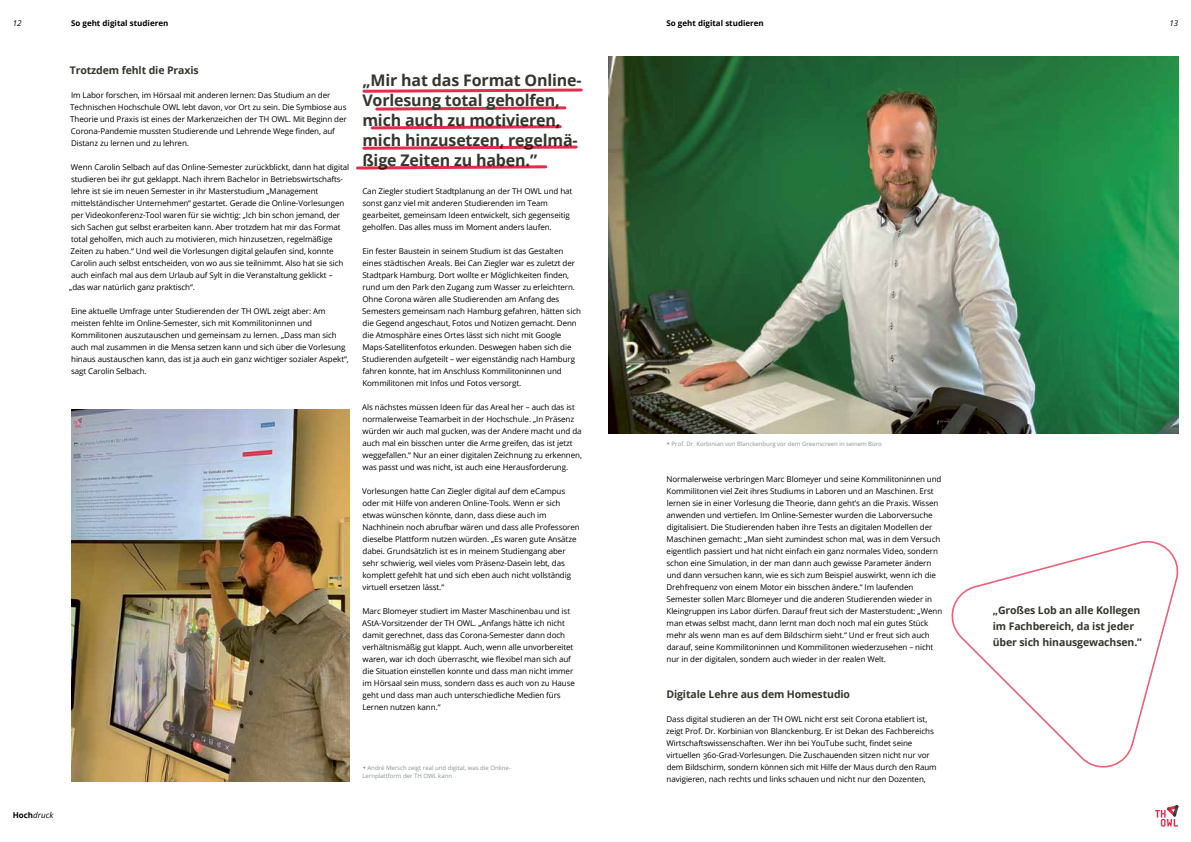
<style>
.page{position:relative;width:1191px;height:842px;background:#fff}
.page>*{position:absolute;margin:0;border:0;box-sizing:border-box;transform-origin:0 0}
.t1{font:700 16px/20px "Open Sans";letter-spacing:-.01em;color:#35372e}
.t2{font:700 10.5px/16px "Open Sans";letter-spacing:-.01em;color:#35372e}
.t3{font:8px/12px "Open Sans";letter-spacing:-.01em;color:#000}
.t4{font:700 8px "Open Sans";color:#000}
.t5{font:italic 8px "Open Sans";letter-spacing:.01em;color:#000}
.t6{font:6px/8px "Open Sans";color:#8b9293}
.s1{font-weight:700;font-style:normal}
</style>
<div class="page">
<svg style="left:1155px;top:805px;width:23px;height:22px"></svg>
<img style="left:608px;top:57px;width:570px;height:377px">
<img style="left:71px;top:409px;width:279px;height:373px">
<svg style="left:362px;top:88px;width:221px;height:5px"></svg>
<svg style="left:375px;top:106px;width:192px;height:5px"></svg>
<svg style="left:370px;top:125px;width:192px;height:5px"></svg>
<svg style="left:362px;top:145px;width:216px;height:5px"></svg>
<svg style="left:356px;top:165px;width:192px;height:5px"></svg>
<svg style="left:951px;top:540px;width:227px;height:228px"></svg>
<p class="t4" style="left:71px;top:17px;width:99px">So geht digital studieren</p>
<p class="t4" style="left:666px;top:17px;width:99px">So geht digital studieren</p>
<p class="t5" style="left:13px;top:17px;width:10px">12</p>
<p class="t5" style="left:1169px;top:17px;width:10px">13</p>
<h2 class="t2" style="left:70px;top:61px;width:131px">Trotzdem fehlt die Praxis</h2>
<p class="t3" style="left:70px;top:88px;width:278px">Im Labor forschen, im Hörsaal mit anderen lernen: Das Studium an der Technischen Hochschule OWL lebt davon, vor Ort zu sein. Die Symbiose aus Theorie und Praxis ist eines der Markenzeichen der TH OWL. Mit Beginn der Corona-Pandemie mussten Studierende und Lehrende Wege finden, auf Distanz zu lernen und zu lehren.</p>
<p class="t3" style="left:69px;top:160px;width:282px">Wenn Carolin Selbach auf das Online-Semester zurückblickt, dann hat digital studieren bei ihr gut geklappt. Nach ihrem Bachelor in Betriebswirtschafts&shy;lehre ist sie im neuen Semester in ihr Masterstudium „Management mittelständischer Unternehmen“ gestartet. Gerade die Online-Vorlesungen per Videokonferenz-Tool waren für sie wichtig: „Ich bin schon jemand, der sich Sachen gut selbst erarbeiten kann. Aber trotzdem hat mir das Format total geholfen, mich auch zu motivieren, mich hinzusetzen, regelmäßige Zeiten zu haben.“ Und weil die Vorlesungen digital gelaufen sind, konnte Carolin auch selbst entscheiden, von wo aus sie teilnimmt. Also hat sie sich auch einfach mal aus dem Urlaub auf Sylt in die Veranstaltung geklickt –<br>„das war natürlich ganz praktisch“.</p>
<p class="t3" style="left:71px;top:304px;width:279px">Eine aktuelle Umfrage unter Studierenden der TH OWL zeigt aber: Am meisten fehlte im Online-Semester, sich mit Kommilitoninnen und Kommilitonen auszutauschen und gemeinsam zu lernen. „Dass man sich auch mal zusammen in die Mensa setzen kann und sich über die Vorlesung hinaus austauschen kann, das ist ja auch ein ganz wichtiger sozialer Aspekt“, sagt Carolin Selbach.</p>
<h1 class="t1" style="left:362px;top:69px;width:221px">„Mir hat das Format Online-<br>Vorlesung total geholfen, mich auch zu motivieren, mich hinzusetzen, regelmä&shy;ßige Zeiten zu haben.”</h1>
<p class="t3" style="left:362px;top:184px;width:212px">Can Ziegler studiert Stadtplanung an der TH OWL und hat sonst ganz viel mit anderen Studierenden im Team gearbeitet, gemeinsam Ideen entwickelt, sich gegenseitig geholfen. Das alles muss im Moment anders laufen.</p>
<p class="t3" style="left:362px;top:244px;width:220px">Ein fester Baustein in seinem Studium ist das Gestalten eines städtischen Areals. Bei Can Ziegler war es zuletzt der Stadtpark Hamburg. Dort wollte er Möglichkeiten finden, rund um den Park den Zugang zum Wasser zu erleichtern.<br>Ohne Corona wären alle Studierenden am Anfang des Semesters gemeinsam nach Hamburg gefahren, hätten sich die Gegend angeschaut, Fotos und Notizen gemacht. Denn die Atmosphäre eines Ortes lässt sich nicht mit Google Maps-Satellitenfotos erkunden. Deswegen haben sich die Studierenden aufgeteilt – wer eigenständig nach Hamburg fahren konnte, hat im Anschluss Kommilitoninnen und Kommilitonen mit Infos und Fotos versorgt.</p>
<p class="t3" style="left:362px;top:400px;width:221px">Als nächstes müssen Ideen für das Areal her – auch das ist normalerweise Teamarbeit in der Hochschule. „In Präsenz würden wir auch mal gucken, was der Andere macht und da auch mal ein bisschen unter die Arme greifen, das ist jetzt weggefallen.“ Nur an einer digitalen Zeichnung zu erkennen, was passt und was nicht, ist auch eine Herausforderung.</p>
<p class="t3" style="left:362px;top:484px;width:219px">Vorlesungen hatte Can Ziegler digital auf dem eCampus oder mit Hilfe von anderen Online-Tools. Wenn er sich etwas wünschen könnte, dann, dass diese auch im Nachhinein noch abrufbar wären und dass alle Professoren dieselbe Plattform nutzen würden. „Es waren gute Ansätze dabei. Grundsätzlich ist es in meinem Studiengang aber sehr schwierig, weil vieles vom Präsenz-Dasein lebt, das komplett gefehlt hat und sich eben auch nicht vollständig virtuell ersetzen lässt.“</p>
<p class="t3" style="left:362px;top:604px;width:214px">Marc Blomeyer studiert im Master Maschinenbau und ist AStA-Vorsitzender der TH OWL. „Anfangs hätte ich nicht damit gerechnet, dass das Corona-Semester dann doch verhältnismäßig gut klappt. Auch, wenn alle unvorbereitet waren, war ich doch überrascht, wie flexibel man sich auf die Situation einstellen konnte und dass man nicht immer im Hörsaal sein muss, sondern dass es auch von zu Hause geht und dass man auch unterschiedliche Medien fürs Lernen nutzen kann.“</p>
<p class="t5" style="left:13px;top:809px;width:42px"><span class="s1">Hoch</span>druck</p>
<p class="t6" style="left:362px;top:763px;width:150px;text-indent:5px">André Mersch zeigt real und digital, was die Online-<br>Lernplattform der TH OWL kann</p>
<p class="t6" style="left:671px;top:439px;width:212px">Prof. Dr. Korbinian von Blanckenburg vor dem Greenscreen in seinem Büro</p>
<p class="t3" style="left:666px;top:472px;width:277px">Normalerweise verbringen Marc Blomeyer und seine Kommilitoninnen und Kommilitonen viel Zeit ihres Studiums in Laboren und an Maschinen. Erst lernen sie in einer Vorlesung die Theorie, dann geht’s an die Praxis. Wissen anwenden und vertiefen. Im Online-Semester wurden die Laborversuche digitalisiert. Die Studierenden haben ihre Tests an digitalen Modellen der Maschinen gemacht: „Man sieht zumindest schon mal, was in dem Versuch eigentlich passiert und hat nicht einfach ein ganz normales Video, sondern schon eine Simulation, in der man dann auch gewisse Parameter ändern und dann versuchen kann, wie es sich zum Beispiel auswirkt, wenn ich die Drehfrequenz von einem Motor ein bisschen ändere.“ Im laufenden Semester sollen Marc Blomeyer und die anderen Studierenden wieder in Kleingruppen ins Labor dürfen. Darauf freut sich der Masterstudent: „Wenn man etwas selbst macht, dann lernt man doch noch mal ein gutes Stück mehr als wenn man es auf dem Bildschirm sieht.“ Und er freut sich auch darauf, seine Kommilitoninnen und Kommilitonen wiederzusehen – nicht nur in der digitalen, sondern auch wieder in der realen Welt.</p>
<h2 class="t2" style="left:666px;top:685px;width:185px">Digitale Lehre aus dem Homestudio</h2>
<p class="t3" style="left:666px;top:712px;width:272px">Dass digital studieren an der TH OWL nicht erst seit Corona etabliert ist, zeigt Prof. Dr. Korbinian von Blanckenburg. Er ist Dekan des Fachbereichs Wirtschaftswissenschaften. Wer ihn bei YouTube sucht, findet seine virtuellen 360-Grad-Vorlesungen. Die Zuschauenden sitzen nicht nur vor dem Bildschirm, sondern können sich mit Hilfe der Maus durch den Raum navigieren, nach rechts und links schauen und nicht nur den Dozenten,</p>
<h2 class="t2" style="left:992px;top:601px;width:151px">„Großes Lob an alle Kollegen im Fachbereich, da ist jeder über sich hinausgewachsen.”</h2>
</div>
